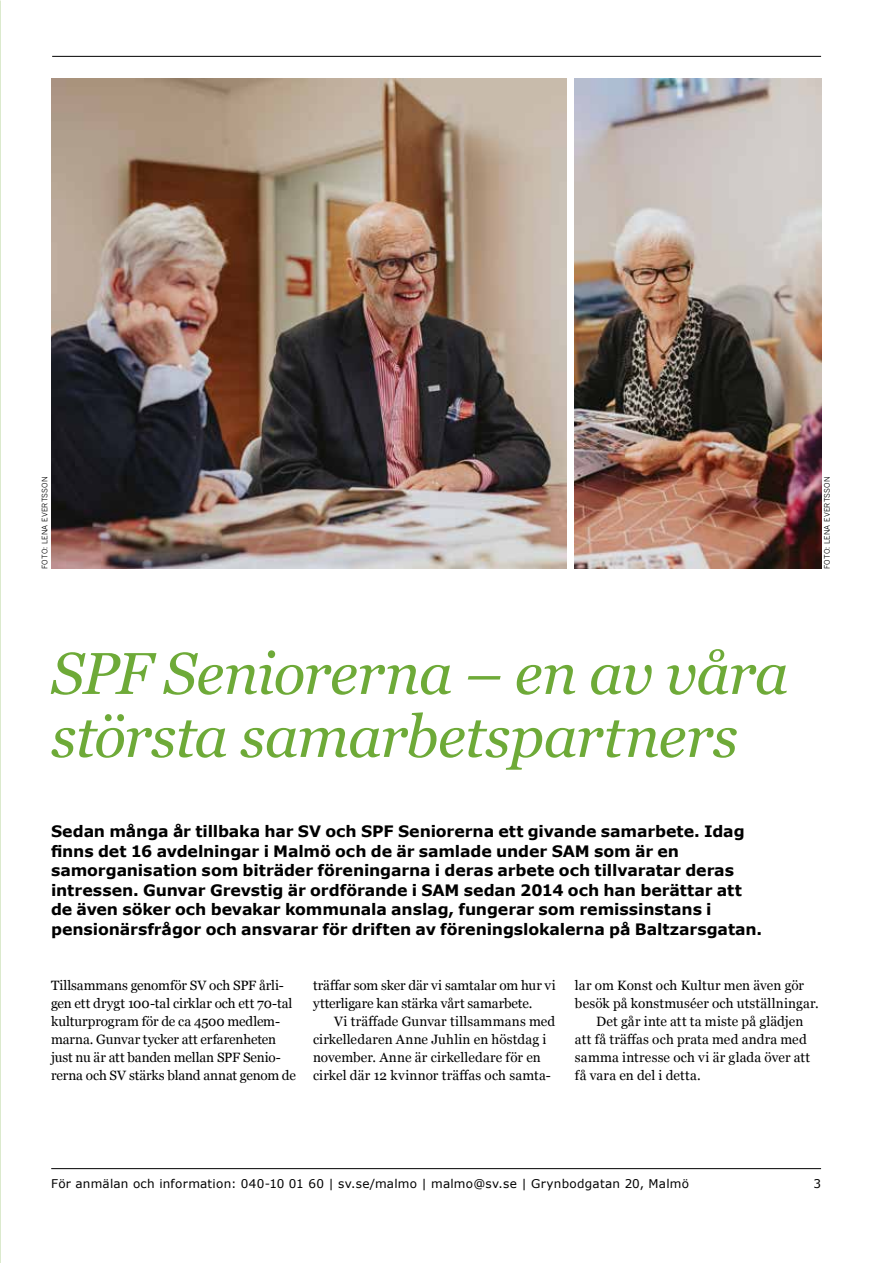
<style>
.page{position:relative;width:893px;height:1263px;background:#fff}
.page>*{position:absolute;margin:0;border:0;box-sizing:border-box;transform-origin:0 0}
.t1{font:italic 58.95px/63px "Georgia";letter-spacing:-.015em;color:#6eaa38}
.t2{font:700 15.75px/19.5px "Verdana";letter-spacing:-.01em;color:#000}
.t3{font:13.5px/18px "Georgia";letter-spacing:.005em;color:#000}
.t4{font:12px "Verdana";letter-spacing:.02em;color:#000}
.t5{font:7.5px "Benton Gothic";letter-spacing:.025em;color:#000}
</style>
<div class="page">
<hr style="left:51px;top:1168px;width:770px;height:1px;background:#000">
<hr style="left:52px;top:56px;width:769px;height:1px;background:#000">
<img style="left:51px;top:78px;width:515px;height:491px">
<img style="left:575px;top:78px;width:246px;height:491px">
<p class="t5" style="left:40px;top:569px;width:94px;rotate:-90deg">FOTO: LENA EVERTSSON</p>
<p class="t5" style="left:823px;top:569px;width:94px;rotate:-90deg">FOTO: LENA EVERTSSON</p>
<h1 class="t1" style="left:51px;top:640px;width:739px">SPF Seniorerna – en av våra största samarbetspartners</h1>
<p class="t2" style="left:51px;top:822px;width:713px">Sedan många år tillbaka har SV och SPF Seniorerna ett givande samarbete. Idag finns det 16 avdelningar i Malmö och de är samlade under SAM som är en samorganisation som biträder föreningarna i deras arbete och tillvaratar deras intressen. Gunvar Grevstig är ordförande i SAM sedan 2014 och han berättar att de även söker och bevakar kommunala anslag, fungerar som remissinstans i pensionärsfrågor och ansvarar för driften av föreningslokalerna på Baltzarsgatan.</p>
<p class="t3" style="left:51px;top:976px;width:246px">Tillsammans genomför SV och SPF årli&shy;gen ett drygt 100-tal cirklar och ett 70-tal kulturprogram för de ca 4500 medlem&shy;marna. Gunvar tycker att erfarenheten just nu är att banden mellan SPF Senio&shy;rerna och SV stärks bland annat genom de</p>
<p class="t3" style="left:313px;top:976px;width:244px">träffar som sker där vi samtalar om hur vi ytterligare kan stärka vårt samarbete.</p>
<p class="t3" style="left:313px;top:1012px;width:244px;text-indent:21px">Vi träffade Gunvar tillsammans med cirkelledaren Anne Juhlin en höstdag i november. Anne är cirkelledare för en cirkel där 12 kvinnor träffas och samta-</p>
<p class="t3" style="left:575px;top:976px;width:231px">lar om Konst och Kultur men även gör</p>
<p class="t3" style="left:575px;top:994px;width:245px">besök på konstmuséer och utställningar.</p>
<p class="t3" style="left:596px;top:1012px;width:209px">Det går inte att ta miste på glädjen</p>
<p class="t3" style="left:575px;top:1030px;width:233px">att få träffas och prata med andra med</p>
<p class="t3" style="left:575px;top:1048px;width:237px">samma intresse och vi är glada över att</p>
<p class="t3" style="left:575px;top:1066px;width:127px">få vara en del i detta.</p>
<p class="t4" style="left:51px;top:1176px;width:639px">För anmälan och information: 040-10 01 60 | sv.se/malmo | malmo@sv.se | Grynbodgatan 20, Malmö</p>
<p class="t4" style="left:813px;top:1176px;width:9px">3</p>
</div>
